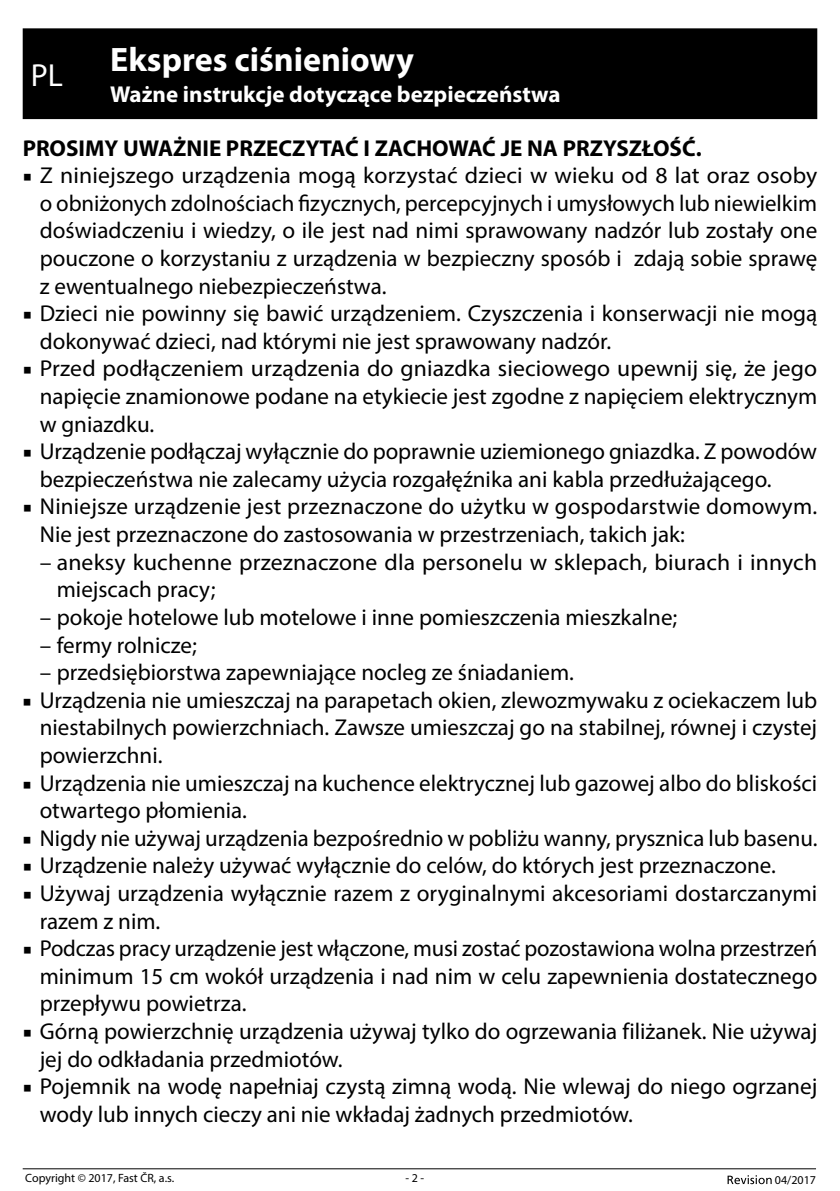
<style>
.page{position:relative;width:840px;height:1191px;background:#fff}
.page>*{position:absolute;margin:0;border:0;box-sizing:border-box;transform-origin:0 0}
.t1{font:700 34px "Myriad Pro";color:#fff}
.t2{font:32px "Myriad Pro";color:#fff}
.t3{font:23px/27.6px "Myriad Pro";color:#000}
.t4{font:700 23px "Myriad Pro";color:#000}
.t5{font:700 23px "Myriad Pro";color:#fff}
.t6{font:12px "Myriad Pro";color:#000}
.s1{font-family:"Minion Pro"}
</style>
<div class="page">
<svg style="left:727px;top:1175px;width:44px;height:9px"></svg>
<hr style="left:23px;top:1168px;width:792px;height:1px;background:#000">
<div style="left:23px;top:28px;width:793px;height:91px;background:#000"></div>
<h1 class="t1" style="left:110px;top:37px;width:305px">Ekspres ciśnieniowy</h1>
<p class="t5" style="left:110px;top:79px;width:451px">Ważne instrukcje dotyczące bezpieczeństwa</p>
<p class="t4" style="left:23px;top:133px;width:680px">PROSIMY UWAŻNIE PRZECZYTAĆ I ZACHOWAĆ JE NA PRZYSZŁOŚĆ.</p>
<p class="t3" style="left:40px;top:161px;width:778px;text-align:justify;text-indent:-17px"><span class="s1">■</span> Z niniejszego urządzenia mogą korzystać dzieci w wieku od 8 lat oraz osoby o obniżonych zdolnościach fizycznych, percepcyjnych i umysłowych lub niewielkim doświadczeniu i wiedzy, o ile jest nad nimi sprawowany nadzór lub zostały one pouczone o korzystaniu z urządzenia w bezpieczny sposób i zdają sobie sprawę z ewentualnego niebezpieczeństwa.</p>
<p class="t3" style="left:40px;top:299px;width:778px;text-indent:-17px"><span class="s1">■</span> Dzieci nie powinny się bawić urządzeniem. Czyszczenia i konserwacji nie mogą dokonywać dzieci, nad którymi nie jest sprawowany nadzór.</p>
<p class="t3" style="left:40px;top:354px;width:778px;text-align:justify;text-indent:-17px"><span class="s1">■</span> Przed podłączeniem urządzenia do gniazdka sieciowego upewnij się, że jego napięcie znamionowe podane na etykiecie jest zgodne z napięciem elektrycznym w gniazdku.</p>
<p class="t3" style="left:40px;top:437px;width:778px;text-indent:-17px"><span class="s1">■</span> Urządzenie podłączaj wyłącznie do poprawnie uziemionego gniazdka. Z powodów bezpieczeństwa nie zalecamy użycia rozgałęźnika ani kabla przedłużającego.</p>
<p class="t3" style="left:40px;top:492px;width:778px;text-indent:-17px"><span class="s1">■</span> Niniejsze urządzenie jest przeznaczone do użytku w gospodarstwie domowym.<br>Nie jest przeznaczone do zastosowania w przestrzeniach, takich jak:</p>
<p class="t3" style="left:57px;top:548px;width:761px;text-indent:-17px">– aneksy kuchenne przeznaczone dla personelu w sklepach, biurach i innych miejscach pracy;</p>
<p class="t3" style="left:40px;top:603px;width:638px">– pokoje hotelowe lub motelowe i inne pomieszczenia mieszkalne;</p>
<p class="t3" style="left:40px;top:630px;width:158px">– fermy rolnicze;</p>
<p class="t3" style="left:40px;top:658px;width:535px">– przedsiębiorstwa zapewniające nocleg ze śniadaniem.</p>
<p class="t3" style="left:40px;top:686px;width:778px;text-align:justify;text-indent:-17px"><span class="s1">■</span> Urządzenia nie umieszczaj na parapetach okien, zlewozmywaku z ociekaczem lub niestabilnych powierzchniach. Zawsze umieszczaj go na stabilnej, równej i czystej powierzchni.</p>
<p class="t3" style="left:40px;top:768px;width:778px;text-indent:-17px"><span class="s1">■</span> Urządzenia nie umieszczaj na kuchence elektrycznej lub gazowej albo do bliskości otwartego płomienia.</p>
<p class="t3" style="left:23px;top:824px;width:796px"><span class="s1">■</span> Nigdy nie używaj urządzenia bezpośrednio w pobliżu wanny, prysznica lub basenu.</p>
<p class="t3" style="left:23px;top:851px;width:754px"><span class="s1">■</span> Urządzenie należy używać wyłącznie do celów, do których jest przeznaczone.</p>
<p class="t3" style="left:40px;top:879px;width:778px;text-indent:-17px"><span class="s1">■</span> Używaj urządzenia wyłącznie razem z oryginalnymi akcesoriami dostarczanymi razem z nim.</p>
<p class="t3" style="left:40px;top:934px;width:778px;text-align:justify;text-indent:-17px"><span class="s1">■</span> Podczas pracy urządzenie jest włączone, musi zostać pozostawiona wolna przestrzeń minimum 15 cm wokół urządzenia i nad nim w celu zapewnienia dostatecznego przepływu powietrza.</p>
<p class="t3" style="left:40px;top:1017px;width:778px;text-indent:-17px"><span class="s1">■</span> Górną powierzchnię urządzenia używaj tylko do ogrzewania filiżanek. Nie używaj jej do odkładania przedmiotów.</p>
<p class="t3" style="left:40px;top:1072px;width:778px;text-indent:-17px"><span class="s1">■</span> Pojemnik na wodę napełniaj czystą zimną wodą. Nie wlewaj do niego ogrzanej wody lub innych cieczy ani nie wkładaj żadnych przedmiotów.</p>
<h2 class="t2" style="left:31px;top:55px;width:34px">PL</h2>
<p class="t6" style="left:25px;top:1170px;width:150px">Copyright © 2017, Fast ČR, a.s.</p>
<p class="t6" style="left:405px;top:1170px;width:20px">- 2 -</p>
<p class="t6" style="left:774px;top:1172px;width:43px">04/2017</p>
</div>
